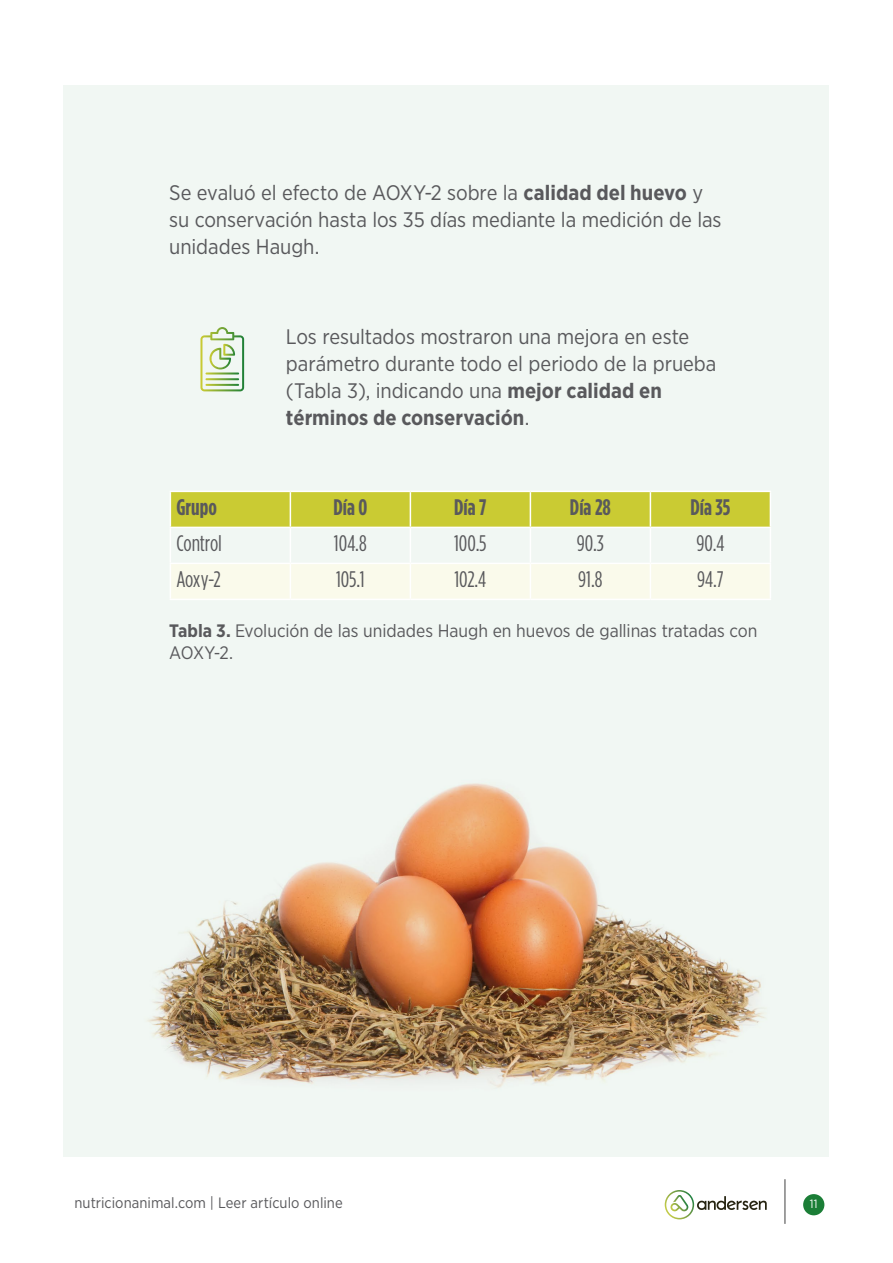
<style>
.page{position:relative;width:893px;height:1263px;background:#fff}
.page>*{position:absolute;margin:0;border:0;box-sizing:border-box;transform-origin:0 0}
.Online_txt{font:22.5px "Gotham Condensed";letter-spacing:-.005em;color:#59595c}
.Online_txt-2{font:700 22.5px "Gotham Condensed";color:#59595c}
.Online_txt-3{font:21px/27px "Gotham Narrow";letter-spacing:-.005em;color:#59595c}
.Online_txt-4{font:18px/21.6px "Gotham Narrow";letter-spacing:-.005em;color:#59595c}
.t1{font:15px "Gotham Narrow";letter-spacing:.005em;color:#59595c}
.t2{font:12px "Gotham Narrow";color:#fff}
.s1{font-weight:700}
</style>
<div class="page">
<div style="left:803px;top:1194px;width:21px;height:21px;background:#1b7e37;border-radius:50%"></div>
<hr style="left:784px;top:1179px;width:2px;height:45px;background:#808080">
<div style="left:64px;top:85px;width:765px;height:1071px;background:#f1f7f3"></div>
<svg style="left:665px;top:1190px;width:102px;height:29px"></svg>
<svg style="left:200px;top:327px;width:44px;height:64px"></svg>
<svg style="left:205px;top:384px;width:34px;height:2px"></svg>
<svg style="left:205px;top:378px;width:34px;height:2px"></svg>
<svg style="left:205px;top:372px;width:34px;height:2px"></svg>
<svg style="left:171px;top:492px;width:599px;height:35px;background:#cacb36"></svg>
<hr style="left:170px;top:491px;width:120px;height:1px;background:#fff">
<hr style="left:170px;top:492px;width:1px;height:35px;background:#fff">
<hr style="left:290px;top:491px;width:120px;height:1px;background:#fff">
<hr style="left:290px;top:492px;width:1px;height:35px;background:#fff">
<hr style="left:410px;top:491px;width:120px;height:1px;background:#fff">
<hr style="left:410px;top:492px;width:1px;height:35px;background:#fff">
<hr style="left:530px;top:491px;width:120px;height:1px;background:#fff">
<hr style="left:530px;top:492px;width:1px;height:35px;background:#fff">
<hr style="left:650px;top:491px;width:121px;height:1px;background:#fff">
<hr style="left:650px;top:492px;width:1px;height:35px;background:#fff">
<hr style="left:770px;top:492px;width:1px;height:35px;background:#fff">
<hr style="left:170px;top:527px;width:120px;height:1px;background:#fff">
<hr style="left:170px;top:528px;width:1px;height:35px;background:#fff">
<hr style="left:290px;top:527px;width:120px;height:1px;background:#fff">
<hr style="left:290px;top:528px;width:1px;height:35px;background:#fff">
<hr style="left:410px;top:527px;width:120px;height:1px;background:#fff">
<hr style="left:410px;top:528px;width:1px;height:35px;background:#fff">
<hr style="left:530px;top:527px;width:120px;height:1px;background:#fff">
<hr style="left:530px;top:528px;width:1px;height:35px;background:#fff">
<hr style="left:650px;top:527px;width:121px;height:1px;background:#fff">
<hr style="left:650px;top:528px;width:1px;height:35px;background:#fff">
<hr style="left:770px;top:528px;width:1px;height:35px;background:#fff">
<hr style="left:170px;top:563px;width:120px;height:1px;background:#fff">
<hr style="left:170px;top:564px;width:1px;height:35px;background:#fff">
<hr style="left:290px;top:563px;width:120px;height:1px;background:#fff">
<hr style="left:290px;top:564px;width:1px;height:35px;background:#fff">
<hr style="left:410px;top:563px;width:120px;height:1px;background:#fff">
<hr style="left:410px;top:564px;width:1px;height:35px;background:#fff">
<hr style="left:530px;top:563px;width:120px;height:1px;background:#fff">
<hr style="left:530px;top:564px;width:1px;height:35px;background:#fff">
<hr style="left:650px;top:563px;width:121px;height:1px;background:#fff">
<hr style="left:650px;top:564px;width:1px;height:35px;background:#fff">
<hr style="left:770px;top:564px;width:1px;height:35px;background:#fff">
<hr style="left:170px;top:599px;width:120px;height:1px;background:#fff">
<hr style="left:290px;top:599px;width:120px;height:1px;background:#fff">
<hr style="left:410px;top:599px;width:120px;height:1px;background:#fff">
<hr style="left:530px;top:599px;width:120px;height:1px;background:#fff">
<hr style="left:650px;top:599px;width:121px;height:1px;background:#fff">
<img style="left:147px;top:783px;width:618px;height:305px">
<p class="Online_txt-3" style="left:169px;top:179px;width:554px">Se evaluó el efecto de AOXY-2 sobre la <span class="s1">calidad del huevo</span> y su conservación hasta los 35 días mediante la medición de las unidades Haugh.</p>
<p class="Online_txt-3" style="left:286px;top:322px;width:432px">Los resultados mostraron una mejora en este parámetro durante todo el periodo de la prueba (Tabla 3), indicando una <span class="s1">mejor calidad en términos de conservación</span>.</p>
<p class="Online_txt-2" style="left:176px;top:494px;width:42px">Grupo</p>
<p class="Online_txt-2" style="left:333px;top:494px;width:36px">Día 0</p>
<p class="Online_txt-2" style="left:454px;top:494px;width:34px">Día 7</p>
<p class="Online_txt-2" style="left:570px;top:494px;width:43px">Día 28</p>
<p class="Online_txt-2" style="left:690px;top:494px;width:41px">Día 35</p>
<p class="Online_txt" style="left:176px;top:531px;width:47px">Control</p>
<p class="Online_txt" style="left:334px;top:531px;width:34px">104.8</p>
<p class="Online_txt" style="left:454px;top:531px;width:34px">100.5</p>
<p class="Online_txt" style="left:577px;top:531px;width:29px">90.3</p>
<p class="Online_txt" style="left:696px;top:531px;width:29px">90.4</p>
<p class="Online_txt" style="left:176px;top:567px;width:46px">Aoxy-2</p>
<p class="Online_txt" style="left:336px;top:567px;width:30px">105.1</p>
<p class="Online_txt" style="left:454px;top:567px;width:33px">102.4</p>
<p class="Online_txt" style="left:578px;top:567px;width:26px">91.8</p>
<p class="Online_txt" style="left:697px;top:567px;width:28px">94.7</p>
<p class="Online_txt-4" style="left:169px;top:619px;width:590px"><span class="s1">Tabla 3.</span> Evolución de las unidades Haugh en huevos de gallinas tratadas con<br>AOXY-2.</p>
<p class="t1" style="left:74px;top:1193px;width:270px">nutricionanimal.com | Leer artículo online</p>
<p class="t2" style="left:810px;top:1197px;width:9px">11</p>
</div>
